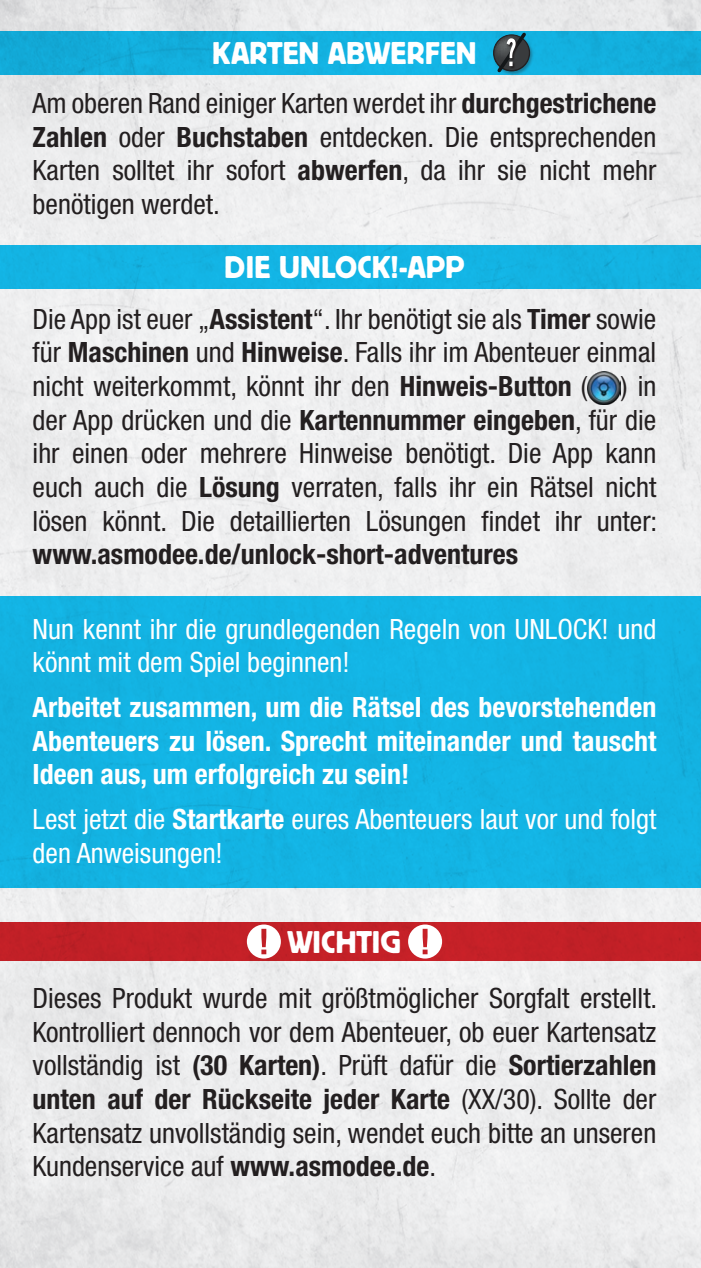
<style>
.page{position:relative;width:701px;height:1268px;background:#fff}
.page>*{position:absolute;margin:0;border:0;box-sizing:border-box;transform-origin:0 0}
.t1{font:31.2px "Block BE";letter-spacing:.02em;color:#fff}
.t2{font:condensed 28px/33.6px "Helvetica Neue LT Std";color:#231f20;text-align:justify}
.t3{font:condensed 28px/33.6px "Helvetica Neue LT Std";color:#fff}
.t4{font:700 condensed 28px/33.6px "Helvetica Neue LT Std";color:#fff;text-align:justify}
.t5{font:700 condensed 28px "Helvetica Neue LT Std";color:#231f20}
.s1{font-weight:700}
</style>
<div class="page">
<div style="left:0;top:0;width:701px;height:1267px;background:#edeeef"></div>
<img style="left:587px;top:371px;width:34px;height:33px">
<div style="left:0;top:31px;width:701px;height:44px;background:#13b0df"></div>
<div style="left:0;top:245px;width:701px;height:43px;background:#13b4e3"></div>
<div style="left:0;top:596px;width:701px;height:291px;background:#13b3e3"></div>
<div style="left:0;top:922px;width:701px;height:39px;background:#c32027"></div>
<svg style="left:247px;top:924px;width:34px;height:34px"></svg>
<svg style="left:408px;top:924px;width:34px;height:34px"></svg>
<div style="left:493px;top:34px;width:41px;height:41px;background:#231f20;opacity:.35"></div>
<div style="left:493px;top:35px;width:37px;height:36px;border:1px solid #231f20;border-radius:50%"></div>
<svg style="left:494px;top:29px;width:35px;height:46px"></svg>
<p class="t1" style="left:213px;top:35px;width:265px">KARTEN ABWERFEN</p>
<p class="t2" style="left:33px;top:86px;width:625px">Am oberen Rand einiger Karten werdet ihr <span class="s1">durchgestrichene Zahlen</span> oder <span class="s1">Buchstaben</span> entdecken. Die entsprechenden Karten solltet ihr sofort <span class="s1">abwerfen</span>, da ihr sie nicht mehr benötigen werdet.</p>
<p class="t1" style="left:225px;top:249px;width:241px">DIE UNLOCK!-APP</p>
<p class="t2" style="left:33px;top:302px;width:626px">Die App ist euer „<span class="s1">Assistent</span>“. Ihr benötigt sie als <span class="s1">Timer</span> sowie für <span class="s1">Maschinen</span> und <span class="s1">Hinweise</span>. Falls ihr im Abenteuer einmal nicht weiterkommt, könnt ihr den <span class="s1">Hinweis-Button</span> ( ) in der App drücken und die <span class="s1">Kartennummer eingeben</span>, für die ihr einen oder mehrere Hinweise benötigt. Die App kann euch auch die <span class="s1">Lösung</span> verraten, falls ihr ein Rätsel nicht lösen könnt. Die detaillierten Lösungen findet ihr unter:</p>
<p class="t5" style="left:33px;top:537px;width:487px">www.asmodee.de/unlock-short-adventures</p>
<p class="t3" style="left:33px;top:611px;width:625px">Nun kennt ihr die grundlegenden Regeln von UNLOCK! und könnt mit dem Spiel beginnen!</p>
<p class="t4" style="left:33px;top:690px;width:625px">Arbeitet zusammen, um die Rätsel des bevorstehenden Abenteuers zu lösen. Sprecht miteinander und tauscht Ideen aus, um erfolgreich zu sein!</p>
<p class="t3" style="left:33px;top:802px;width:625px">Lest jetzt die <span class="s1">Startkarte</span> eures Abenteuers laut vor und folgt den Anweisungen!</p>
<p class="t1" style="left:288px;top:924px;width:115px">WICHTIG</p>
<p class="t2" style="left:33px;top:981px;width:626px">Dieses Produkt wurde mit größtmöglicher Sorgfalt erstellt.<br>Kontrolliert dennoch vor dem Abenteuer, ob euer Kartensatz vollständig ist <span class="s1">(30 Karten)</span>. Prüft dafür die <span class="s1">Sortierzahlen unten auf der Rückseite jeder Karte</span> (XX/30). Sollte der Kartensatz unvollständig sein, wendet euch bitte an unseren Kundenservice auf <span class="s1">www.asmodee.de</span>.</p>
</div>
